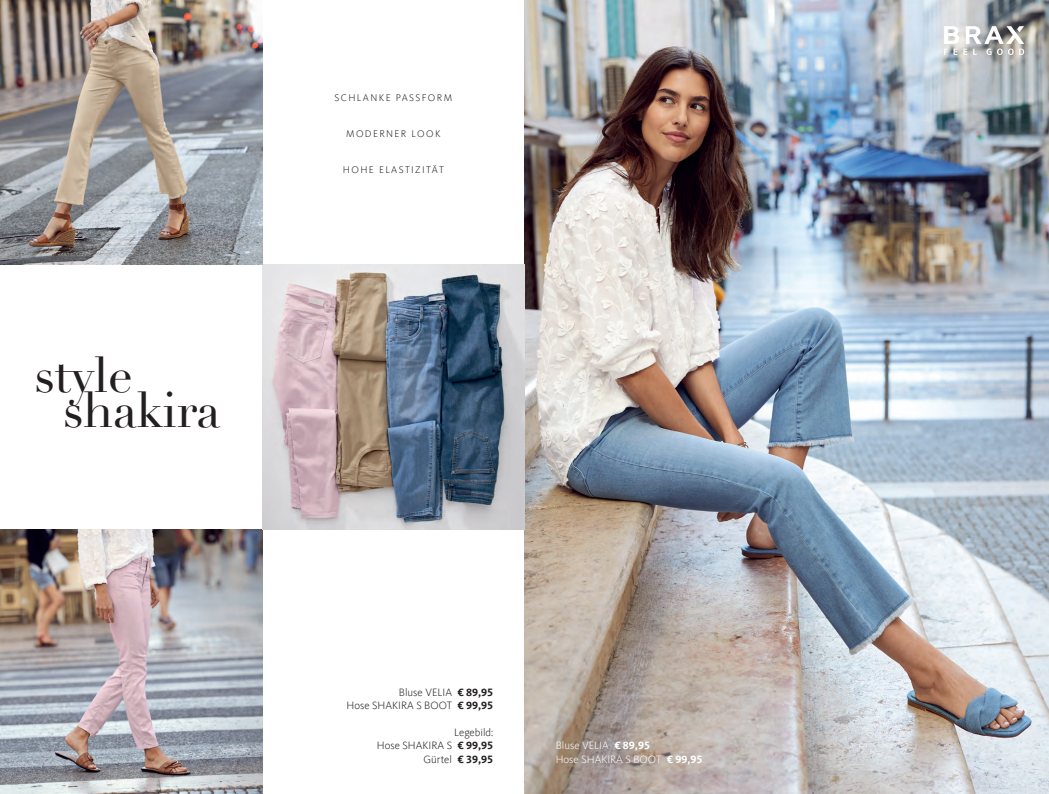
<style>
.page{position:relative;width:1049px;height:794px;background:#fff}
.page>*{position:absolute;margin:0;border:0;box-sizing:border-box;transform-origin:0 0}
.t1{font:49.5px "Didot LT Pro";letter-spacing:-.01em;color:#231f20}
.t2{font:300 11px/13.4px "Kievitfor BRAX";color:#231f20;text-align:right}
.t3{font:300 11px/13.4px "Kievitfor BRAX";color:#fff}
.t4{font:300 10px "Kievitfor BRAX";letter-spacing:.14em;color:#231f20}
.s1{font-weight:700}
</style>
<div class="page">
<img style="left:524px;top:0;width:525px;height:794px">
<svg style="left:944px;top:26px;width:80px;height:29px"></svg>
<img style="left:0;top:529px;width:262px;height:265px">
<img style="left:262px;top:265px;width:262px;height:264px">
<img style="left:0;top:0;width:262px;height:265px">
<h1 class="t1" style="left:34px;top:346px;width:100px">style</h1>
<h1 class="t1" style="left:63px;top:380px;width:159px">shakira</h1>
<p class="t4" style="left:335px;top:92px;width:119px">SCHLANKE PASSFORM</p>
<p class="t4" style="left:346px;top:128px;width:96px">MODERNER LOOK</p>
<p class="t4" style="left:343px;top:164px;width:102px">HOHE ELASTIZITÄT</p>
<p class="t2" style="left:346px;top:685px;width:148px">Bluse VELIA <span class="s1">€ 89,95<br></span>Hose SHAKIRA S BOOT <span class="s1">€ 99,95</span></p>
<p class="t2" style="left:377px;top:725px;width:118px">Legebild:<br>Hose SHAKIRA S <span class="s1">€ 99,95<br></span>Gürtel <span class="s1">€ 39,95</span></p>
<p class="t3" style="left:556px;top:739px;width:148px">Bluse VELIA <span class="s1">€ 89,95<br></span>Hose SHAKIRA S BOOT <span class="s1">€ 99,95</span></p>
</div>
